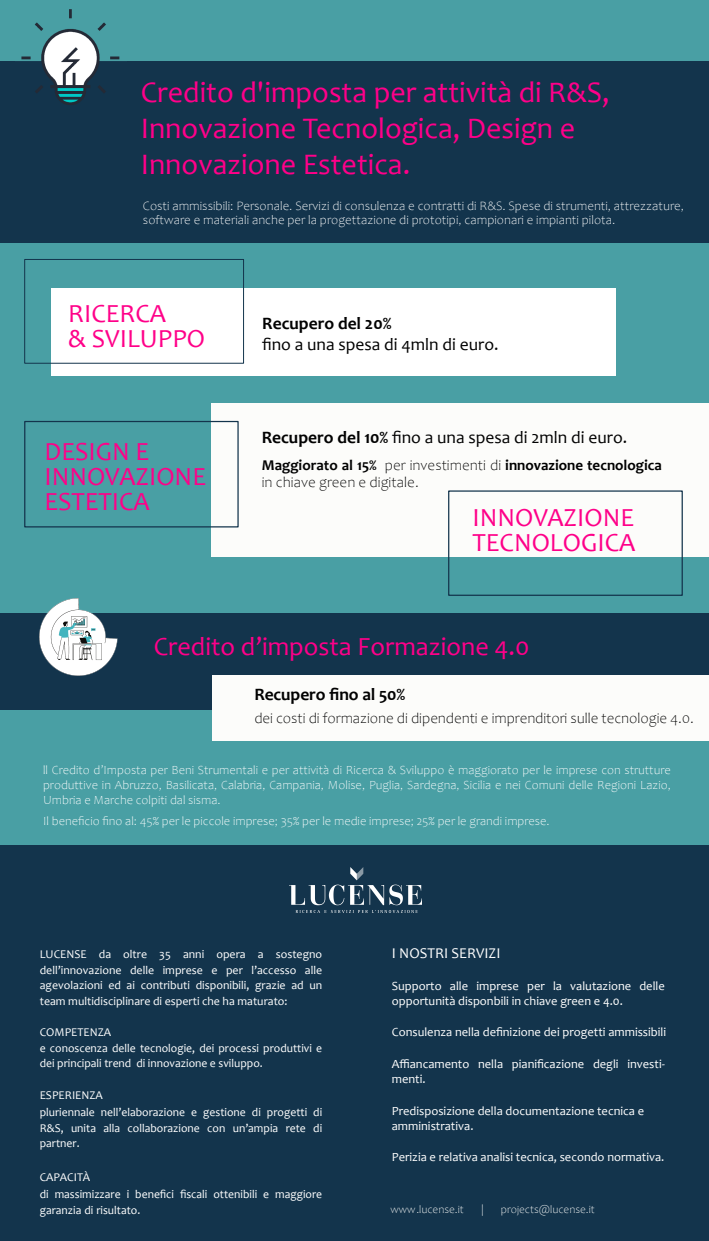
<style>
.page{position:relative;width:709px;height:1241px;background:#fff}
.page>*{position:absolute;margin:0;border:0;box-sizing:border-box;transform-origin:0 0}
.t1{font:30px/36px "Candara";color:#ff0089}
.t2{font:26.25px/25px "Candara";color:#ff0089}
.t3{font:17.5px "Candara";color:#020202}
.t4{font:700 17.5px "Candara";letter-spacing:-.005em;color:#010101}
.t5{font:700 17.5px "Candara";color:#020202}
.t6{font:300 15px/16.9px "Candara";color:#000}
.t7{font:300 15px "Candara";letter-spacing:-.005em;color:#010101}
.t8{font:15px "Candara";color:#fff}
.t9{font:300 12.88px/13.8px "Candara";color:#fff}
.t10{font:300 12.5px/15px "Candara";color:#fff;text-align:justify}
.t11{font:12.5px/15.6px "Candara";color:#fff}
.t12{font:11.88px/15.6px "Candara";color:#fff}
.t13{font:300 11.25px "Candara";color:#fcfcfa}
.s1{font-weight:700}
.s2{font-weight:700;color:#020202}
</style>
<div class="page">
<div style="left:0;top:0;width:709px;height:1239px;background:#499fa4"></div>
<div style="left:0;top:61px;width:709px;height:182px;background:#13344c"></div>
<div style="left:0;top:845px;width:709px;height:395px;background:#13344c"></div>
<img style="left:289px;top:867px;width:133px;height:45px">
<div style="left:212px;top:403px;width:497px;height:154px;background:#fcfcfa"></div>
<div style="left:24px;top:421px;width:215px;height:106px;border:1px solid #13344c"></div>
<div style="left:448px;top:490px;width:235px;height:105px;border:1px solid #13344c"></div>
<div style="left:51px;top:288px;width:564px;height:88px;background:#fff"></div>
<div style="left:24px;top:259px;width:220px;height:104px;border:1px solid #13344c"></div>
<div style="left:0;top:613px;width:709px;height:96px;background:#13344c"></div>
<div style="left:212px;top:675px;width:497px;height:65px;background:#fcfcfa"></div>
<img style="left:39px;top:598px;width:79px;height:78px">
<img style="left:21px;top:9px;width:99px;height:96px">
<h1 class="t1" style="left:141px;top:74px;width:470px">Credito d'imposta per attività di R&amp;S,<br>Innovazione Tecnologica, Design e<br>Innovazione Estetica.</h1>
<p class="t9" style="left:143px;top:199px;width:542px">Costi ammissibili: Personale. Servizi di consulenza e contratti di R&amp;S. Spese di strumenti, attrezzature, software e materiali anche per la progettazione di prototipi, campionari e impianti pilota.</p>
<h2 class="t2" style="left:68px;top:300px;width:138px">RICERCA<br>&amp; SVILUPPO</h2>
<h3 class="t5" style="left:262px;top:312px;width:131px">Recupero del 20%</h3>
<h3 class="t3" style="left:262px;top:333px;width:238px">fino a una spesa di 4mln di euro.</h3>
<h2 class="t2" style="left:44px;top:438px;width:163px">DESIGN E<br>INNOVAZIONE<br>ESTETICA</h2>
<h3 class="t3" style="left:262px;top:426px;width:367px"><span class="s1">Recupero del 10%</span> fino a una spesa di 2mln di euro.</h3>
<p class="t6" style="left:262px;top:457px;width:402px"><span class="s2">Maggiorato al</span> <span class="s1">15%</span> per investimenti di <span class="s1">innovazione tecnologica </span>in chiave green e digitale.</p>
<h2 class="t2" style="left:472px;top:504px;width:164px">INNOVAZIONE<br>TECNOLOGICA</h2>
<h2 class="t2" style="left:154px;top:633px;width:377px">Credito d’imposta Formazione 4.0</h2>
<h3 class="t4" style="left:254px;top:683px;width:152px">Recupero fino al 50%</h3>
<p class="t7" style="left:254px;top:709px;width:441px">dei costi di formazione di dipendenti e imprenditori sulle tecnologie 4.0.</p>
<p class="t10" style="left:43px;top:762px;width:629px">ll Credito d’Imposta per Beni Strumentali e per attività di Ricerca &amp; Sviluppo è maggiorato per le imprese con strutture produttive in Abruzzo, Basilicata, Calabria, Campania, Molise, Puglia, Sardegna, Sicilia e nei Comuni delle Regioni Lazio, Umbria e Marche colpiti dal sisma.</p>
<p class="t10" style="left:43px;top:813px;width:508px">Il beneficio fino al: 45% per le piccole imprese; 35% per le medie imprese; 25% per le grandi imprese.</p>
<p class="t12" style="left:40px;top:946px;width:284px;text-align:justify">LUCENSE da oltre 35 anni opera a sostegno dell’innovazione delle imprese e per l’accesso alle agevolazioni ed ai contributi disponibili, grazie ad un team multidisciplinare di esperti che ha maturato:</p>
<p class="t12" style="left:40px;top:1024px;width:284px">COMPETENZA<br>e conoscenza delle tecnologie, dei processi produttivi e dei principali trend di innovazione e sviluppo.</p>
<p class="t12" style="left:40px;top:1085px;width:284px;line-height:17.5px">ESPERIENZA<br>pluriennale nell’elaborazione e gestione di progetti di</p>
<p class="t12" style="left:40px;top:1119px;width:284px">R&amp;S, unita alla collaborazione con un’ampia rete di partner.</p>
<p class="t12" style="left:40px;top:1167px;width:284px;line-height:17.5px">CAPACITÀ<br>di massimizzare i benefici fiscali ottenibili e maggiore</p>
<p class="t12" style="left:40px;top:1201px;width:102px">garanzia di risultato.</p>
<p class="t8" style="left:392px;top:943px;width:110px">I NOSTRI SERVIZI</p>
<p class="t11" style="left:392px;top:977px;width:274px">Supporto alle imprese per la valutazione delle opportunità disponbili in chiave green e 4.0.</p>
<p class="t11" style="left:392px;top:1024px;width:276px">Consulenza nella definizione dei progetti ammissibili</p>
<p class="t11" style="left:392px;top:1055px;width:274px">Affiancamento nella pianificazione degli investi&shy;menti.</p>
<p class="t11" style="left:392px;top:1102px;width:254px">Predisposizione della documentazione tecnica e amministrativa.</p>
<p class="t11" style="left:392px;top:1149px;width:274px">Perizia e relativa analisi tecnica, secondo normativa.</p>
<p class="t13" style="left:390px;top:1203px;width:75px">www.lucense.it</p>
<p class="t13" style="left:481px;top:1203px;width:4px">|</p>
<p class="t13" style="left:501px;top:1203px;width:95px">projects@lucense.it</p>
</div>
